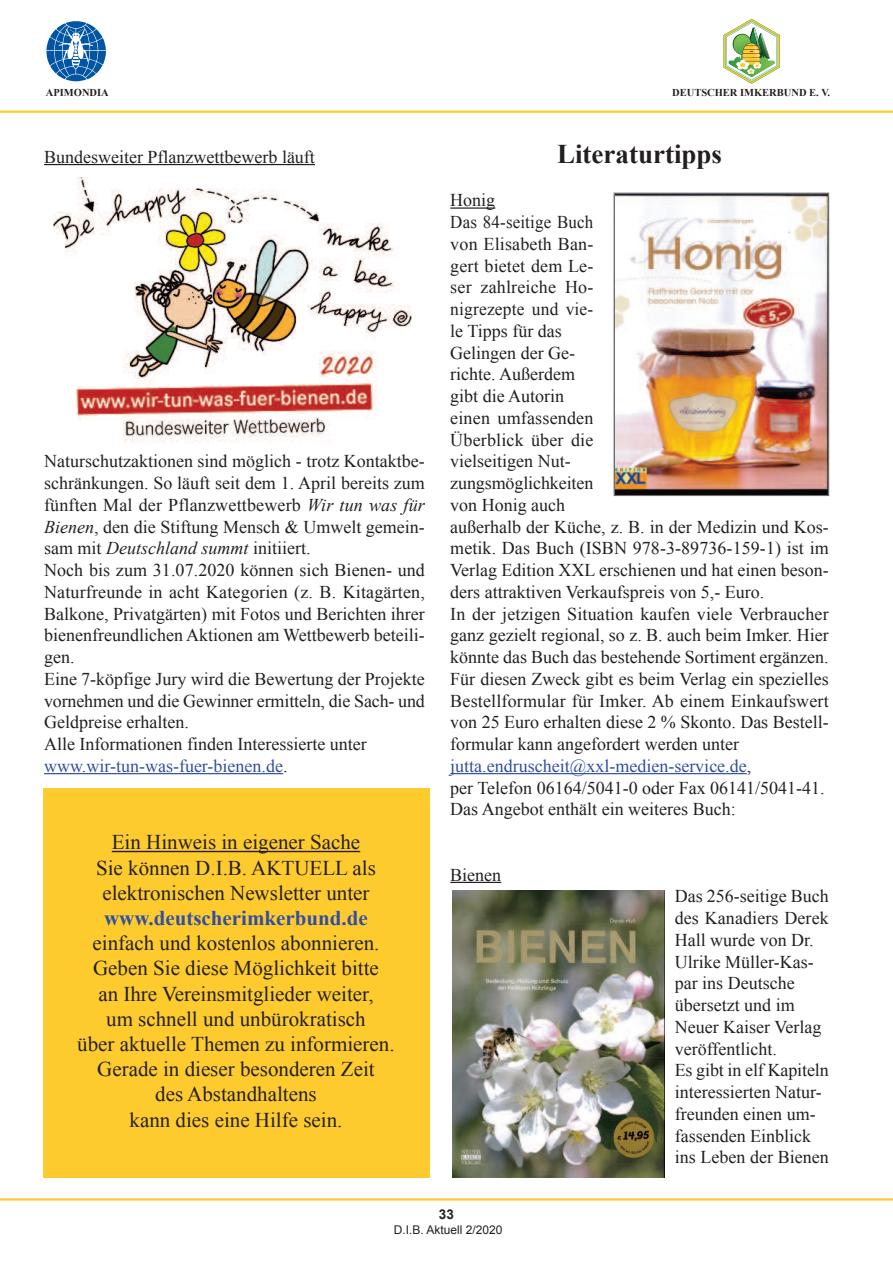
<style>
.page{position:relative;width:893px;height:1263px;background:#fff}
.page>*{position:absolute;margin:0;border:0;box-sizing:border-box;transform-origin:0 0}
.t1{font:700 27px "Times New Roman";color:#231f20}
.t2{font:21px/25.2px "Times New Roman";color:#231f20;text-align:center}
.t3{font:700 21px "Times New Roman";color:#324ea1}
.t4{font:18px/21.8px "Times New Roman";color:#231f20}
.t5{font:700 13.5px "Arial";color:#231f20}
.t6{font:12px "Arial";color:#231f20}
.t7{font:700 10.5px "Times New Roman";color:#231f20}
.s1{font-style:italic}
.s2{color:#324ea1}
</style>
<div class="page">
<hr style="left:0;top:1198px;width:893px;height:2px;background:#fecb2f">
<hr style="left:0;top:111px;width:893px;height:2px;background:#fecb2f">
<svg style="left:723px;top:19px;width:57px;height:65px"></svg>
<svg style="left:46px;top:21px;width:60px;height:61px"></svg>
<hr style="left:44px;top:164px;width:271px;height:1px;background:#231f20">
<hr style="left:44px;top:773px;width:239px;height:1px;background:#324ea1">
<hr style="left:450px;top:207px;width:45px;height:2px;background:#231f20">
<hr style="left:450px;top:773px;width:297px;height:1px;background:#324ea1">
<hr style="left:450px;top:882px;width:51px;height:1px;background:#231f20">
<img style="left:452px;top:890px;width:213px;height:287px">
<img style="left:615px;top:194px;width:213px;height:301px">
<img style="left:53px;top:177px;width:359px;height:266px">
<div style="left:43px;top:788px;width:386px;height:390px;background:#fecb2f"></div>
<hr style="left:112px;top:851px;width:248px;height:1px;background:#231f20">
<p class="t7" style="left:46px;top:87px;width:64px">APIMONDIA</p>
<p class="t7" style="left:672px;top:87px;width:160px">DEUTSCHER IMKERBUND E. V.</p>
<p class="t4" style="left:44px;top:146px;width:272px">Bundesweiter Pflanzwettbewerb läuft</p>
<p class="t4" style="left:44px;top:450px;width:382px">Naturschutzaktionen sind möglich - trotz Kontaktbe&shy;schränkungen. So läuft seit dem 1. April bereits zum fünften Mal der Pflanzwettbewerb <span class="s1">Wir tun was für Bienen</span>, den die Stiftung Mensch &amp; Umwelt gemein&shy;sam mit <span class="s1">Deutschland summt</span> initiiert.<br>Noch bis zum 31.07.2020 können sich Bienen- und Naturfreunde in acht Kategorien (z. B. Kitagärten, Balkone, Privatgärten) mit Fotos und Berichten ihrer bienenfreundlichen Aktionen am Wettbewerb beteili&shy;gen.<br>Eine 7-köpfige Jury wird die Bewertung der Projekte vornehmen und die Gewinner ermitteln, die Sach- und Geldpreise erhalten.<br>Alle Informationen finden Interessierte unter <span class="s2">www.wir-tun-was-fuer-bienen.de</span>.</p>
<p class="t2" style="left:96px;top:830px;width:281px">Ein Hinweis in eigener Sache<br>Sie können D.I.B. AKTUELL als elektronischen Newsletter unter</p>
<p class="t3" style="left:104px;top:906px;width:265px">www.deutscherimkerbund.de</p>
<p class="t2" style="left:77px;top:930px;width:319px">einfach und kostenlos abonnieren.<br>Geben Sie diese Möglichkeit bitte<br>an Ihre Vereinsmitglieder weiter,<br>um schnell und unbürokratisch<br>über aktuelle Themen zu informieren.<br>Gerade in dieser besonderen Zeit<br>des Abstandhaltens<br>kann dies eine Hilfe sein.</p>
<h1 class="t1" style="left:557px;top:139px;width:166px">Literaturtipps</h1>
<p class="t4" style="left:450px;top:189px;width:380px">Honig<br>Das 84-seitige Buch<br>von Elisabeth Ban-<br>gert bietet dem Le-<br>ser zahlreiche Ho-<br>nigrezepte und vie-<br>le Tipps für das<br>Gelingen der Ge-<br>richte. Außerdem<br>gibt die Autorin<br>einen umfassenden<br>Überblick über die<br>vielseitigen Nut-<br>zungsmöglichkeiten<br>von Honig auch<br>außerhalb der Küche, z. B. in der Medizin und Kos&shy;metik. Das Buch (ISBN 978-3-89736-159-1) ist im<br>Verlag Edition XXL erschienen und hat einen beson&shy;ders attraktiven Verkaufspreis von 5,- Euro.<br>In der jetzigen Situation kaufen viele Verbraucher ganz gezielt regional, so z. B. auch beim Imker. Hier könnte das Buch das bestehende Sortiment ergänzen.<br>Für diesen Zweck gibt es beim Verlag ein spezielles<br>Bestellformular für Imker. Ab einem Einkaufswert von 25 Euro erhalten diese 2 % Skonto. Das Bestell&shy;formular kann angefordert werden unter <span class="s2">jutta.endruscheit@xxl-medien-service.de</span>,<br>per Telefon 06164/5041-0 oder Fax 06141/5041-41.<br>Das Angebot enthält ein weiteres Buch:</p>
<p class="t4" style="left:450px;top:864px;width:52px">Bienen</p>
<p class="t4" style="left:675px;top:885px;width:156px">Das 256-seitige Buch des Kanadiers Derek<br>Hall wurde von Dr.<br>Ulrike Müller-Kas&shy;par ins Deutsche übersetzt und im<br>Neuer Kaiser Verlag veröffentlicht.<br>Es gibt in elf Kapiteln interessierten Natur&shy;freunden einen um&shy;fassenden Einblick ins Leben der Bienen</p>
<p class="t5" style="left:439px;top:1207px;width:17px">33</p>
<p class="t6" style="left:394px;top:1223px;width:110px">D.I.B. Aktuell 2/2020</p>
</div>
